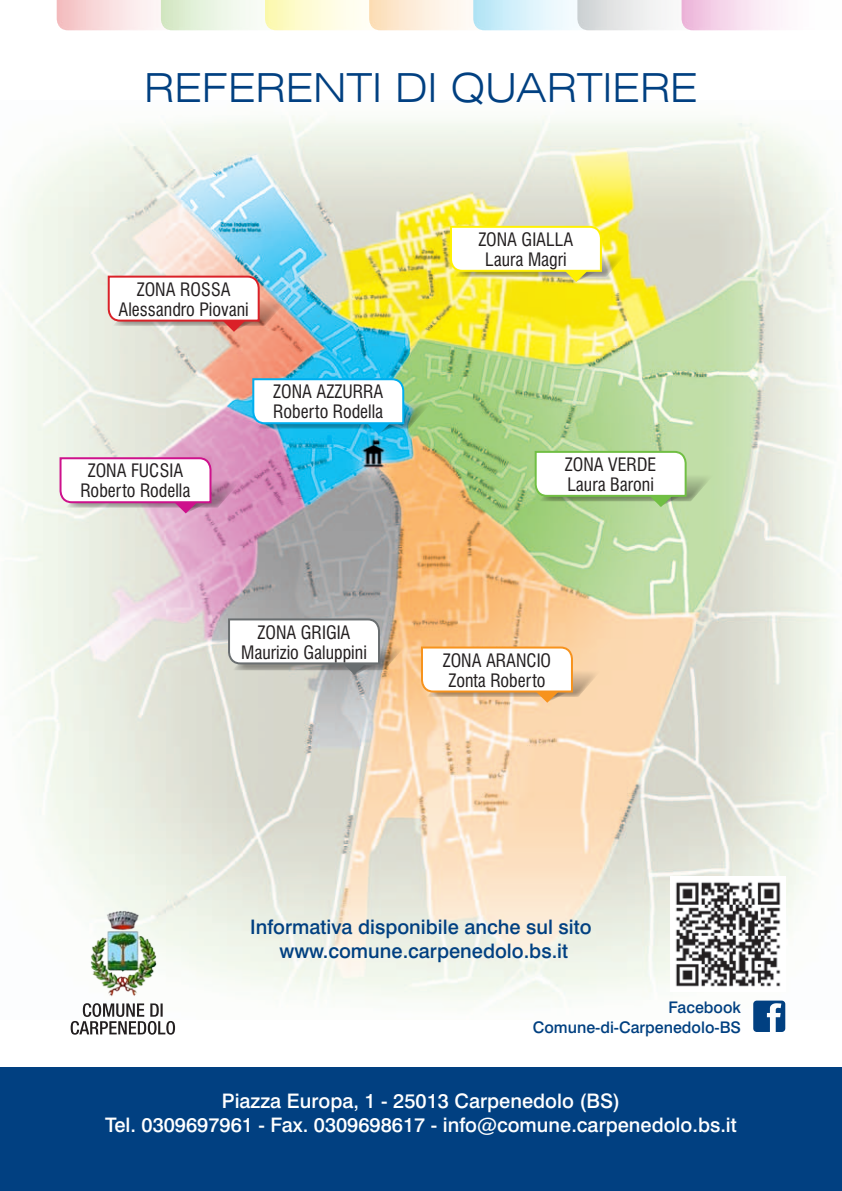
<style>
.page{position:relative;width:842px;height:1191px;background:#fff}
.page>*{position:absolute;margin:0;border:0;box-sizing:border-box;transform-origin:0 0}
.t1{font:300 expanded 40px "Swiss 721 BT";color:#014081}
.t2{font:500 20px "Swiss 721 BT";color:#fff}
.t3{font:500 20px "Swiss 721 BT";color:#014081}
.elenco{font:condensed 18px/20px "Swiss 721 BT";color:#231f20}
.t4{font:500 16px "Swiss 721 BT";color:#014081}
</style>
<div class="page">
<img style="left:9px;top:115px;width:833px;height:904px">
<svg style="left:107px;top:275px;width:182px;height:57px"></svg>
<svg style="left:59px;top:456px;width:183px;height:57px"></svg>
<svg style="left:227px;top:617px;width:182px;height:59px"></svg>
<svg style="left:420px;top:645px;width:183px;height:57px"></svg>
<svg style="left:534px;top:450px;width:181px;height:57px"></svg>
<svg style="left:449px;top:225px;width:182px;height:58px"></svg>
<svg style="left:251px;top:377px;width:182px;height:57px"></svg>
<svg style="left:57px;top:0;width:726px;height:30px"></svg>
<div style="left:0;top:1067px;width:842px;height:124px;background:#014081"></div>
<img style="left:671px;top:876px;width:114px;height:115px">
<svg style="left:753px;top:1000px;width:32px;height:32px"></svg>
<svg style="left:71px;top:1003px;width:104px;height:31px"></svg>
<img style="left:85px;top:908px;width:76px;height:90px">
<p class="t1" style="left:144px;top:64px;width:555px">REFERENTI DI QUARTIERE</p>
<p class="elenco" style="left:137px;top:279px;width:95px">ZONA ROSSA</p>
<p class="elenco" style="left:119px;top:299px;width:132px">Alessandro Piovani</p>
<p class="elenco" style="left:88px;top:461px;width:97px">ZONA FUCSIA</p>
<p class="elenco" style="left:80px;top:481px;width:112px">Roberto Rodella</p>
<p class="elenco" style="left:273px;top:382px;width:112px">ZONA AZZURRA<br>Roberto Rodella</p>
<p class="elenco" style="left:478px;top:229px;width:97px">ZONA GIALLA</p>
<p class="elenco" style="left:485px;top:249px;width:83px">Laura Magri</p>
<p class="elenco" style="left:565px;top:454px;width:93px">ZONA VERDE</p>
<p class="elenco" style="left:567px;top:474px;width:88px">Laura Baroni</p>
<p class="elenco" style="left:257px;top:622px;width:95px">ZONA GRIGIA</p>
<p class="elenco" style="left:241px;top:642px;width:127px">Maurizio Galuppini</p>
<p class="elenco" style="left:443px;top:650px;width:110px">ZONA ARANCIO</p>
<p class="elenco" style="left:448px;top:670px;width:99px">Zonta Roberto</p>
<p class="t3" style="left:250px;top:914px;width:343px">Informativa disponibile anche sul sito</p>
<p class="t3" style="left:279px;top:938px;width:290px">www.comune.carpenedolo.bs.it</p>
<p class="t4" style="left:668px;top:998px;width:74px">Facebook</p>
<p class="t4" style="left:533px;top:1017px;width:210px">Comune-di-Carpenedolo-BS</p>
<p class="t2" style="left:222px;top:1088px;width:400px">Piazza Europa, 1 - 25013 Carpenedolo (BS)</p>
<p class="t2" style="left:105px;top:1112px;width:633px">Tel. 0309697961 - Fax. 0309698617 - info@comune.carpenedolo.bs.it</p>
</div>
